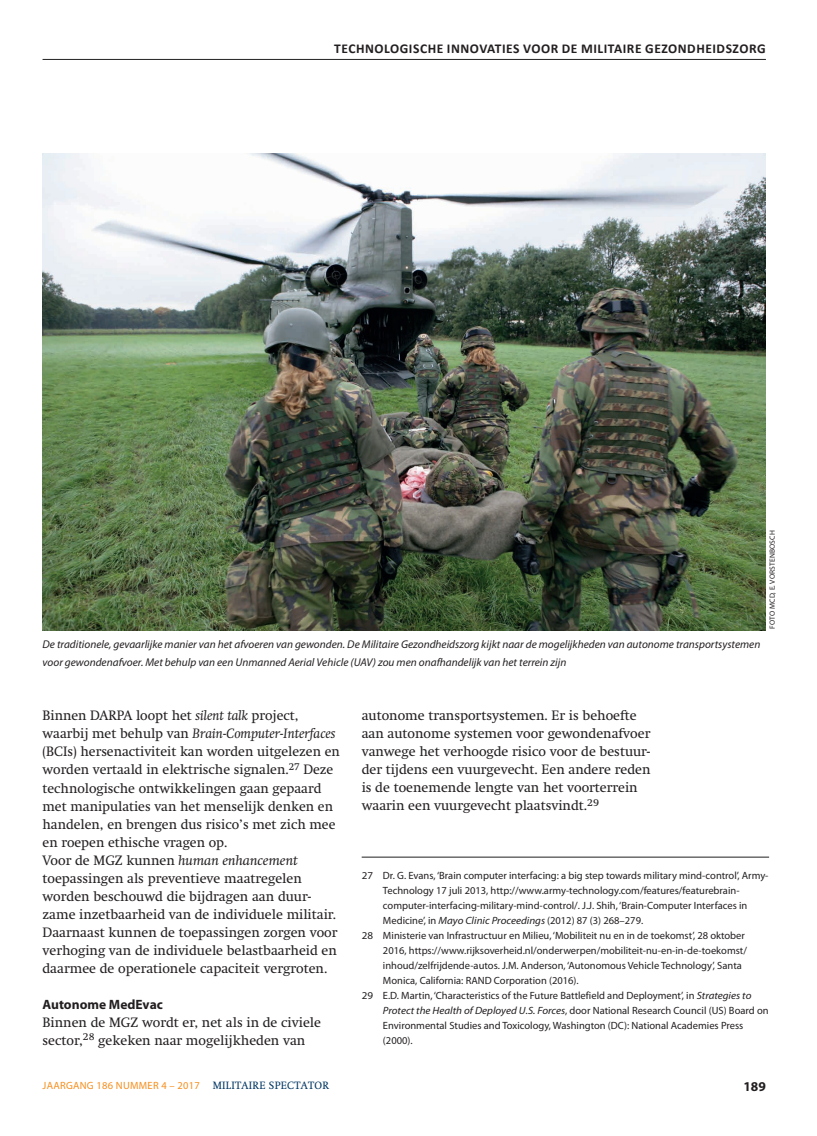
<style>
.page{position:relative;width:817px;height:1136px;background:#fff}
.page>*{position:absolute;margin:0;border:0;box-sizing:border-box;transform-origin:0 0}
.t1{font:13.5px/18px "Swift";color:#231f20}
.t2{font:700 13.5px "Calibri";letter-spacing:.04em;color:#231f20}
.t3{font:700 13.5px "Myriad Pro";color:#231f20}
.t4{font:italic 11.25px/18px "Myriad Pro";color:#231f20}
.t5{font:10.5px "Myriad Pro";color:#231f20}
.t6{font:10.5px "Myriad Pro";color:#231f20;scale:1.05 1}
.t7{font:10.5px "Myriad Pro";letter-spacing:.025em;color:#f68f1e}
.t8{font:7.5px "Myriad Pro";letter-spacing:.02em;color:#231f20}
.s1{font-style:italic}
.s2{font-family:"Swift";color:#003562}
</style>
<div class="page">
<hr style="left:43px;top:59px;width:722px;height:1px;background:#231f20">
<img style="left:43px;top:153px;width:722px;height:477px">
<hr style="left:361px;top:856px;width:408px;height:1px;background:#231f20">
<p class="t2" style="left:334px;top:40px;width:433px">TECHNOLOGISCHE INNOVATIES VOOR DE MILITAIRE GEZONDHEIDSZORG</p>
<p class="t4" style="left:43px;top:635px;width:719px">De traditionele, gevaarlijke manier van het afvoeren van gewonden. De Militaire Gezondheidszorg kijkt naar de mogelijkheden van autonome transportsystemen voor gewondenafvoer. Met behulp van een Unmanned Aerial Vehicle (UAV) zou men onafhandelijk van het terrein zijn</p>
<p class="t8" style="left:768px;top:628px;width:99px;rotate:-90deg">FOTO MCD, E. Vorstenbosch</p>
<p class="t1" style="left:43px;top:706px;width:299px">Binnen DARPA loopt het <span class="s1">silent talk</span> project, waarbij met behulp van <span class="s1">Brain-Computer-Interfaces </span>(BCIs) hersenactiviteit kan worden uitgelezen en worden vertaald in elektrische signalen.<sup>27</sup> Deze technologische ontwikkelingen gaan gepaard met manipulaties van het menselijk denken en handelen, en brengen dus risico’s met zich mee en roepen ethische vragen op.<br>Voor de MGZ kunnen <span class="s1">human enhancement </span>toepassingen als preventieve maatregelen worden beschouwd die bijdragen aan duur&shy;zame inzetbaarheid van de individuele militair.<br>Daarnaast kunnen de toepassingen zorgen voor verhoging van de individuele belastbaarheid en daarmee de operationele capaciteit vergroten.</p>
<p class="t3" style="left:43px;top:996px;width:122px">Autonome MedEvac</p>
<p class="t1" style="left:43px;top:1012px;width:280px">Binnen de MGZ wordt er, net als in de civiele sector,<sup>28</sup> gekeken naar mogelijkheden van</p>
<p class="t1" style="left:361px;top:706px;width:290px">autonome transportsystemen. Er is behoefte aan autonome systemen voor gewondenafvoer vanwege het verhoogde risico voor de bestuur&shy;der tijdens een vuurgevecht. Een andere reden is de toenemende lengte van het voorterrein waarin een vuurgevecht plaatsvindt.<sup>29</sup></p>
<p class="t6" style="left:361px;top:869px;width:389px">27 Dr. G. Evans, ‘Brain computer interfacing: a big step towards military mind-control’, Army-</p>
<p class="t5" style="left:383px;top:884px;width:358px">Technology 17 juli 2013, http://www.army-technology.com/features/featurebrain-</p>
<p class="t5" style="left:383px;top:899px;width:366px">computer-interfacing-military-mind-control/. J.J. Shih, ‘Brain-Computer Interfaces in</p>
<p class="t5" style="left:383px;top:914px;width:262px">Medicine’, in <span class="s1">Mayo Clinic Proceedings</span> (2012) 87 (3) 268–279.</p>
<p class="t6" style="left:361px;top:929px;width:366px">28 Ministerie van Infrastructuur en Milieu, ‘Mobiliteit nu en in de toekomst’, 28 oktober</p>
<p class="t5" style="left:383px;top:944px;width:365px">2016, https://www.rijksoverheid.nl/onderwerpen/mobiliteit-nu-en-in-de-toekomst/</p>
<p class="t5" style="left:383px;top:959px;width:360px">inhoud/zelfrijdende-autos. J.M. Anderson, ‘Autonomous Vehicle Technology’, Santa</p>
<p class="t5" style="left:383px;top:974px;width:197px">Monica, California: RAND Corporation (2016).</p>
<p class="t6" style="left:361px;top:989px;width:372px">29 E.D. Martin, ‘Characteristics of the Future Battlefield and Deployment’, in <span class="s1">Strategies to</span></p>
<p class="t5" style="left:383px;top:1004px;width:387px"><span class="s1">Protect the Health of Deployed U.S. Forces</span>, door National Research Council (US) Board on</p>
<p class="t5" style="left:383px;top:1019px;width:362px">Environmental Studies and Toxicology, Washington (DC): National Academies Press</p>
<p class="t5" style="left:383px;top:1034px;width:31px">(2000).</p>
<p class="t7" style="left:43px;top:1079px;width:288px">JAARGANG 186 NUMMER 4 – 2017 <span class="s2">MILITAIRE SPECTATOR</span></p>
<p class="t3" style="left:743px;top:1078px;width:24px">189</p>
</div>
